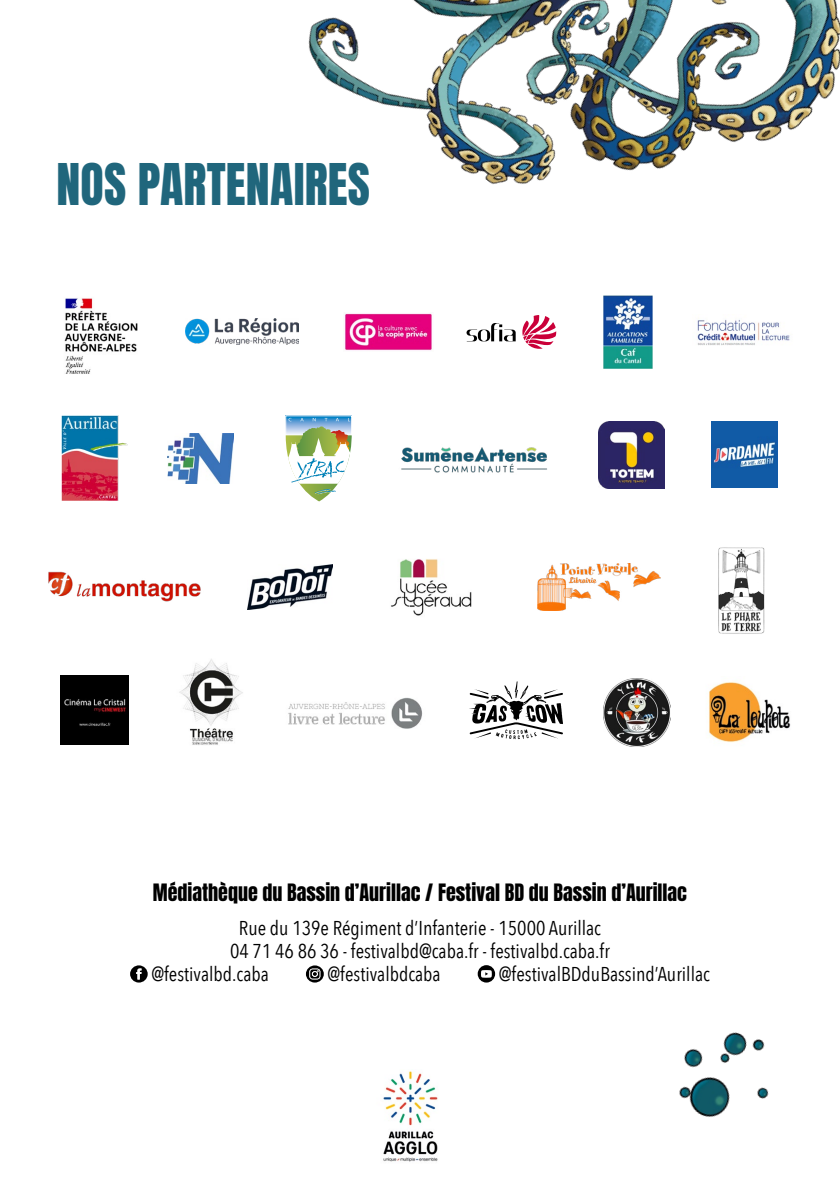
<style>
.page{position:relative;width:840px;height:1191px;background:#fff}
.page>*{position:absolute;margin:0;border:0;box-sizing:border-box;transform-origin:0 0}
.t1{font:48px "Anton";letter-spacing:.005em;color:#20667c}
.t2{font:20px "Avenir Next Condensed";color:#000}
.t3{font:20px "Anton";color:#000}
</style>
<div class="page">
<img style="left:308px;top:0;width:531px;height:184px">
<img style="left:185px;top:319px;width:114px;height:26px">
<img style="left:64px;top:298px;width:74px;height:76px">
<img style="left:344px;top:313px;width:88px;height:38px">
<svg style="left:466px;top:323px;width:49px;height:18px"></svg>
<svg style="left:522px;top:315px;width:34px;height:34px"></svg>
<img style="left:61px;top:416px;width:66px;height:84px">
<img style="left:167px;top:433px;width:67px;height:50px">
<img style="left:603px;top:296px;width:48px;height:73px">
<img style="left:697px;top:319px;width:93px;height:26px">
<img style="left:179px;top:659px;width:64px;height:86px">
<svg style="left:285px;top:418px;width:67px;height:83px"></svg>
<img style="left:401px;top:447px;width:146px;height:26px">
<img style="left:598px;top:422px;width:66px;height:66px">
<img style="left:711px;top:422px;width:66px;height:66px">
<img style="left:288px;top:697px;width:135px;height:32px">
<svg style="left:469px;top:681px;width:94px;height:58px"></svg>
<img style="left:603px;top:678px;width:67px;height:68px">
<img style="left:708px;top:682px;width:83px;height:61px">
<img style="left:48px;top:571px;width:153px;height:31px">
<img style="left:247px;top:564px;width:85px;height:45px">
<img style="left:391px;top:559px;width:81px;height:57px">
<img style="left:537px;top:563px;width:123px;height:47px">
<img style="left:718px;top:547px;width:47px;height:87px">
<img style="left:60px;top:676px;width:69px;height:68px">
<img style="left:679px;top:1032px;width:90px;height:85px">
<svg style="left:130px;top:965px;width:18px;height:17px"></svg>
<svg style="left:306px;top:965px;width:17px;height:17px"></svg>
<svg style="left:477px;top:965px;width:18px;height:17px"></svg>
<img style="left:383px;top:1071px;width:55px;height:91px">
<h1 class="t1" style="left:56px;top:161px;width:315px">NOS PARTENAIRES</h1>
<p class="t3" style="left:153px;top:882px;width:535px">Médiathèque du Bassin d’Aurillac / Festival BD du Bassin d’Aurillac</p>
<p class="t2" style="left:239px;top:911px;width:363px">Rue du 139e Régiment d’Infanterie - 15000 Aurillac</p>
<p class="t2" style="left:230px;top:934px;width:381px">04 71 46 86 36 - festivalbd@caba.fr - festivalbd.caba.fr</p>
<p class="t2" style="left:151px;top:957px;width:119px">@festivalbd.caba</p>
<p class="t2" style="left:327px;top:957px;width:115px">@festivalbdcaba</p>
<p class="t2" style="left:498px;top:957px;width:212px">@festivalBDduBassind’Aurillac</p>
</div>
